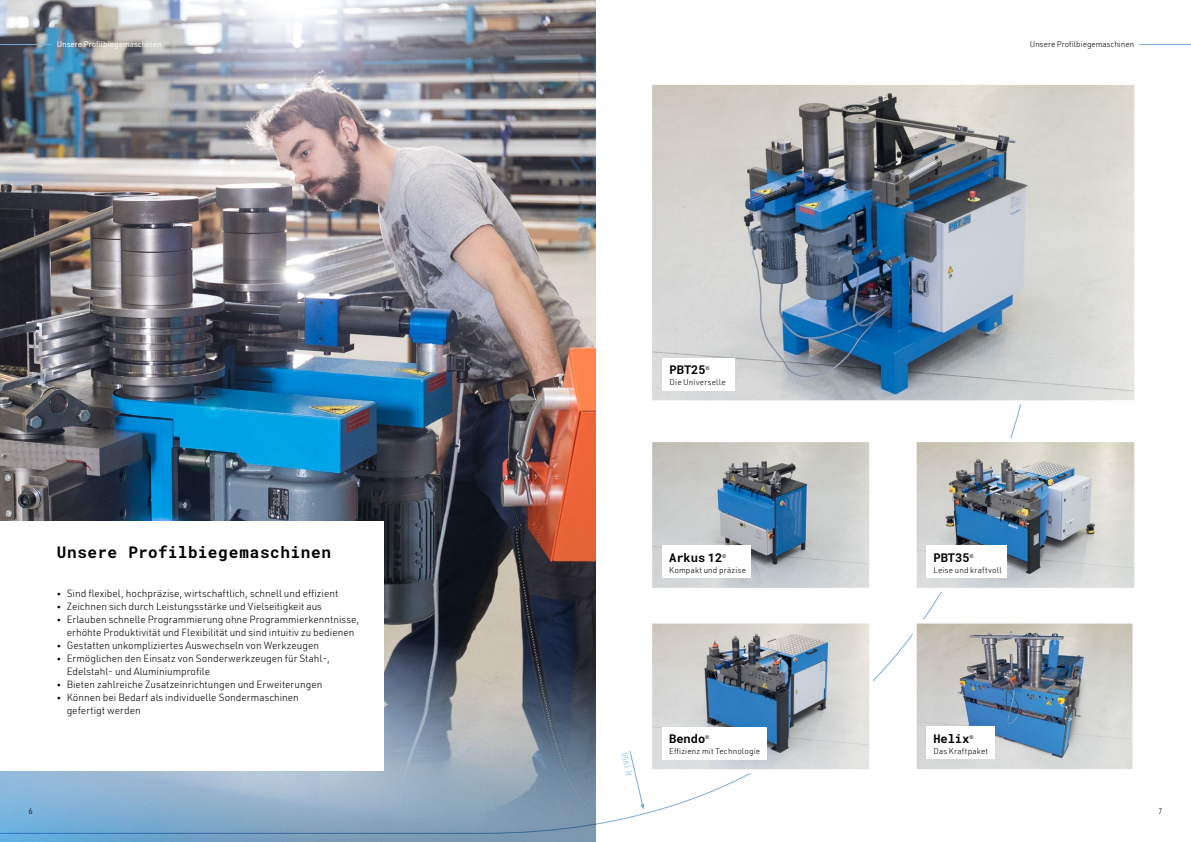
<style>
.page{position:relative;width:1191px;height:842px;background:#fff}
.page>*{position:absolute;margin:0;border:0;box-sizing:border-box;transform-origin:0 0}
.t1{font:700 16px "Roboto Mono";letter-spacing:.035em;color:#000}
.t2{font:700 12px "Roboto Mono";color:#000}
.t3{font:300 10px/13px "URWDIN";color:#000}
.t4{font:300 8px "URWDIN";letter-spacing:.02em;color:#000}
.t5{font:8px "URWDIN";color:#fff}
.t6{font:300 8px "URWDIN";color:#000}
.t7{font:300 8px "URWDIN";color:#7cacdc}
.s1{font-size:8px}
</style>
<div class="page">
<svg style="left:629px;top:750px;width:15px;height:60px"></svg>
<img style="left:0;top:0;width:595px;height:842px">
<hr style="left:0;top:44px;width:52px;height:1px;background:#7cacdc">
<img style="left:653px;top:86px;width:480px;height:313px">
<div style="left:648px;top:81px;width:490px;height:323px;border:4px solid #fff"></div>
<img style="left:653px;top:443px;width:215px;height:144px">
<div style="left:648px;top:438px;width:225px;height:154px;border:4px solid #fff"></div>
<div style="left:662px;top:545px;width:88px;height:33px;background:#fff"></div>
<img style="left:653px;top:624px;width:215px;height:144px">
<div style="left:648px;top:619px;width:225px;height:154px;border:4px solid #fff"></div>
<div style="left:662px;top:727px;width:104px;height:32px;background:#fff"></div>
<div style="left:0;top:521px;width:384px;height:250px;background:#fff"></div>
<div style="left:662px;top:358px;width:73px;height:32px;background:#fff"></div>
<img style="left:917px;top:443px;width:216px;height:144px">
<div style="left:912px;top:438px;width:226px;height:154px;border:4px solid #fff"></div>
<div style="left:926px;top:545px;width:81px;height:33px;background:#fff"></div>
<img style="left:917px;top:624px;width:214px;height:144px">
<div style="left:912px;top:619px;width:224px;height:154px;border:4px solid #fff"></div>
<div style="left:926px;top:727px;width:68px;height:32px;background:#fff"></div>
<hr style="left:1139px;top:44px;width:52px;height:1px;background:#7cacdc">
<p class="t5" style="left:57px;top:39px;width:106px">Unsere Profilbiegemaschinen</p>
<h1 class="t1" style="left:57px;top:541px;width:276px">Unsere Profilbiegemaschinen</h1>
<p class="t3" style="left:57px;top:586px;width:283px"><span class="s1">•</span> Sind flexibel, hochpräzise, wirtschaftlich, schnell und effizient</p>
<p class="t3" style="left:57px;top:599px;width:267px"><span class="s1">•</span> Zeichnen sich durch Leistungsstärke und Vielseitigkeit aus</p>
<p class="t3" style="left:57px;top:612px;width:304px;text-align:center"><span class="s1">•</span> Erlauben schnelle Programmierung ohne Programmierkenntnisse, erhöhte Produktivität und Flexibilität und sind intuitiv zu bedienen</p>
<p class="t3" style="left:57px;top:638px;width:264px"><span class="s1">•</span> Gestatten unkompliziertes Auswechseln von Werkzeugen</p>
<p class="t3" style="left:67px;top:651px;width:265px;text-indent:-10px"><span class="s1">•</span> Ermöglichen den Einsatz von Sonderwerkzeugen für Stahl-,<br>Edelstahl- und Aluminiumprofile</p>
<p class="t3" style="left:57px;top:677px;width:267px"><span class="s1">•</span> Bieten zahlreiche Zusatzeinrichtungen und Erweiterungen</p>
<p class="t3" style="left:67px;top:690px;width:234px;text-indent:-10px"><span class="s1">•</span> Können bei Bedarf als individuelle Sondermaschinen gefertigt werden</p>
<p class="t2" style="left:669px;top:361px;width:42px">PBT25<sup>©</sup></p>
<p class="t4" style="left:669px;top:377px;width:58px">Die Universelle</p>
<p class="t2" style="left:669px;top:549px;width:59px">Arkus 12<sup>©</sup></p>
<p class="t4" style="left:669px;top:565px;width:78px">Kompakt und präzise</p>
<p class="t7" style="left:625px;top:776px;width:26px;rotate:-103deg">R 1950</p>
<p class="t2" style="left:669px;top:730px;width:42px">Bendo<sup>©</sup></p>
<p class="t4" style="left:669px;top:746px;width:93px">Effizienz mit Technologie</p>
<p class="t6" style="left:1030px;top:39px;width:106px">Unsere Profilbiegemaschinen</p>
<p class="t2" style="left:933px;top:549px;width:42px">PBT35<sup>©</sup></p>
<p class="t4" style="left:933px;top:565px;width:70px">Leise und kraftvoll</p>
<p class="t2" style="left:933px;top:730px;width:42px">Helix<sup>©</sup></p>
<p class="t4" style="left:933px;top:746px;width:56px">Das Kraftpaket</p>
<p class="t4" style="left:28px;top:805px;width:6px">6</p>
<p class="t4" style="left:1158px;top:805px;width:6px">7</p>
</div>
